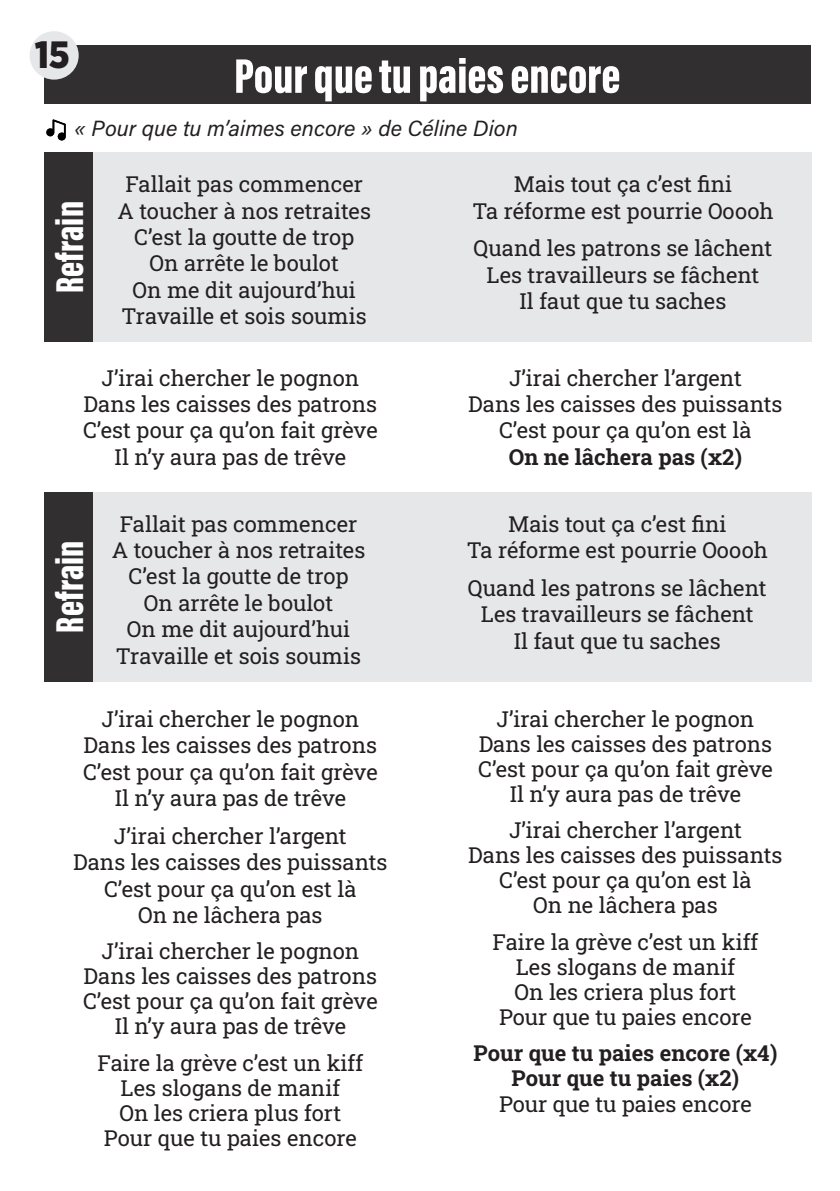
<style>
.page{position:relative;width:840px;height:1191px;background:#fff}
.page>*{position:absolute;margin:0;border:0;box-sizing:border-box;transform-origin:0 0}
.t1{font:50px "Acumin Variable Concept";color:#fff}
.t2{font:40px "Acumin Variable Concept";color:#fff}
.t3{font:900 38px "Gotham Narrow";color:#231f20}
.t4{font:22px/26.4px "Roboto Slab";color:#231f20;text-align:center}
.t5{font:700 22px/25px "Roboto Slab";color:#231f20;text-align:center}
.t6{font:22px "Acumin Variable Concept";color:#231f20}
</style>
<div class="page">
<div style="left:44px;top:45px;width:766px;height:58px;background:#312f30"></div>
<img style="left:46px;top:119px;width:20px;height:22px">
<div style="left:44px;top:152px;width:767px;height:190px;background:#e6e7e9"></div>
<div style="left:44px;top:491px;width:767px;height:190px;background:#e6e7e9"></div>
<div style="left:44px;top:152px;width:48px;height:190px;background:#312f30"></div>
<div style="left:44px;top:491px;width:48px;height:190px;background:#312f30"></div>
<div style="left:30px;top:31px;width:49px;height:49px;background:#e6e7e9;border-radius:50%"></div>
<h3 class="t3" style="left:35px;top:30px;width:37px">15</h3>
<h1 class="t1" style="left:234px;top:41px;width:387px">Pour que tu paies encore</h1>
<p class="t6" style="left:74px;top:113px;width:445px">« Pour que tu m’aimes encore » de Céline Dion</p>
<p class="t4" style="left:117px;top:170px;width:255px">Fallait pas commencer<br>A toucher à nos retraites<br>C’est la goutte de trop<br>On arrête le boulot<br>On me dit aujourd’hui<br>Travaille et sois soumis</p>
<p class="t4" style="left:472px;top:170px;width:302px">Mais tout ça c’est fini<br>Ta réforme est pourrie Ooooh</p>
<h2 class="t2" style="left:42px;top:293px;width:93px;rotate:-90deg">Refrain</h2>
<p class="t4" style="left:473px;top:235px;width:300px">Quand les patrons se lâchent<br>Les travailleurs se fâchent<br>Il faut que tu saches</p>
<p class="t4" style="left:83px;top:364px;width:296px">J’irai chercher le pognon<br>Dans les caisses des patrons<br>C’est pour ça qu’on fait grève<br>Il n’y aura pas de trêve</p>
<p class="t4" style="left:468px;top:364px;width:316px">J’irai chercher l’argent<br>Dans les caisses des puissants<br>C’est pour ça qu’on est là</p>
<p class="t5" style="left:508px;top:444px;width:235px">On ne lâchera pas (x2)</p>
<h2 class="t2" style="left:42px;top:632px;width:93px;rotate:-90deg">Refrain</h2>
<p class="t4" style="left:112px;top:510px;width:255px">Fallait pas commencer<br>A toucher à nos retraites<br>C’est la goutte de trop<br>On arrête le boulot<br>On me dit aujourd’hui<br>Travaille et sois soumis</p>
<p class="t4" style="left:466px;top:510px;width:302px">Mais tout ça c’est fini<br>Ta réforme est pourrie Ooooh</p>
<p class="t4" style="left:467px;top:574px;width:300px">Quand les patrons se lâchent<br>Les travailleurs se fâchent<br>Il faut que tu saches</p>
<p class="t4" style="left:83px;top:705px;width:296px">J’irai chercher le pognon<br>Dans les caisses des patrons<br>C’est pour ça qu’on fait grève<br>Il n’y aura pas de trêve</p>
<p class="t4" style="left:73px;top:822px;width:316px">J’irai chercher l’argent<br>Dans les caisses des puissants<br>C’est pour ça qu’on est là<br>On ne lâchera pas</p>
<p class="t4" style="left:83px;top:938px;width:296px;line-height:25px">J’irai chercher le pognon<br>Dans les caisses des patrons<br>C’est pour ça qu’on fait grève<br>Il n’y aura pas de trêve</p>
<p class="t4" style="left:97px;top:1049px;width:267px;line-height:25px">Faire la grève c’est un kiff<br>Les slogans de manif<br>On les criera plus fort<br>Pour que tu paies encore</p>
<p class="t4" style="left:478px;top:706px;width:296px;line-height:25px">J’irai chercher le pognon<br>Dans les caisses des patrons<br>C’est pour ça qu’on fait grève<br>Il n’y aura pas de trêve</p>
<p class="t4" style="left:468px;top:817px;width:316px;line-height:25px">J’irai chercher l’argent<br>Dans les caisses des puissants<br>C’est pour ça qu’on est là<br>On ne lâchera pas</p>
<p class="t4" style="left:492px;top:928px;width:267px;line-height:25px">Faire la grève c’est un kiff<br>Les slogans de manif<br>On les criera plus fort<br>Pour que tu paies encore</p>
<p class="t5" style="left:473px;top:1040px;width:305px">Pour que tu paies encore (x4)<br>Pour que tu paies (x2)</p>
<p class="t4" style="left:498px;top:1090px;width:254px">Pour que tu paies encore</p>
</div>
